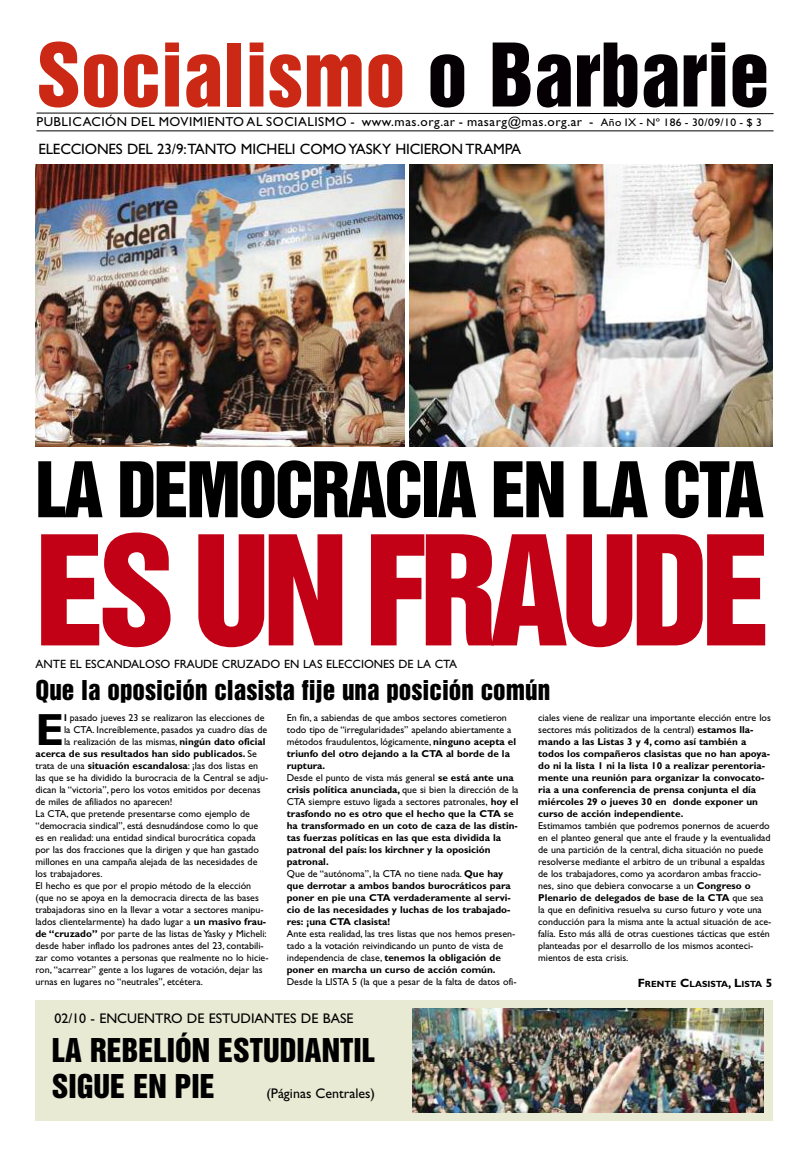
<style>
.page{position:relative;width:808px;height:1163px;background:#fff}
.page>*{position:absolute;margin:0;border:0;box-sizing:border-box;transform-origin:0 0}
.t1{font:139px "Helvetica Inserat";letter-spacing:-.05em;color:#c20016}
.t2{font:80px "Helvetica Inserat";color:#cb2815}
.t3{font:70px "Helvetica Inserat";letter-spacing:-.035em;color:#000}
.t4{font:700 45.2px "Gill Sans";color:#000}
.t5{font:30px/36px "Helvetica Inserat";color:#000}
.t6{font:25px "Helvetica Inserat";color:#000}
.t7{font:15px "Gill Sans";letter-spacing:-.01em;color:#000}
.t8{font:14px "Gill Sans";color:#000}
.t9{font:13px "Gill Sans";letter-spacing:.04em;color:#000}
.t10{font:12px "Gill Sans";color:#000}
.t11{font:11px "Gill Sans";letter-spacing:.04em;color:#000;scale:1.05 1}
.t12{font:10px/12px "Gill Sans";color:#000}
.t13{font:700 10px/12px "Gill Sans";color:#000}
.t14{font:700 9px "Gill Sans";color:#000}
.s1{color:#050004}
.s2{font-weight:700}
.s3{font-weight:400}
.s4{font-size:12px}
</style>
<div class="page">
<hr style="left:36px;top:131px;width:737px;height:1px;background:#000">
<svg style="left:36px;top:112px;width:738px;height:2px"></svg>
<img style="left:35px;top:164px;width:369px;height:282px">
<img style="left:409px;top:164px;width:363px;height:282px">
<div style="left:35px;top:999px;width:737px;height:121px;background:#e8ead4"></div>
<img style="left:412px;top:1008px;width:352px;height:103px">
<h2 class="t2" style="left:36px;top:43px;width:734px">Socialismo <span class="s1">o Barbarie</span></h2>
<h3 class="t9" style="left:36px;top:117px;width:559px">PUBLICACIÓN DEL MOVIMIENTOAL SOCIALISMO - www.mas.org.ar - masarg@mas.org.ar -</h3>
<p class="t11" style="left:601px;top:118px;width:155px">Año IX - Nº 186 - 30/09/10 - $ 3</p>
<h3 class="t7" style="left:38px;top:143px;width:484px">ELECCIONES DEL 23/9:TANTO MICHELI COMOYASKY HICIERON TRAMPA</h3>
<h3 class="t3" style="left:35px;top:461px;width:730px">LA DEMOCRACIA EN LA CTA</h3>
<h1 class="t1" style="left:35px;top:534px;width:737px">ES UN FRAUDE</h1>
<p class="t10" style="left:35px;top:659px;width:423px">ANTE EL ESCANDALOSO FRAUDE CRUZADO EN LAS ELECCIONES DE LA CTA</p>
<h3 class="t6" style="left:35px;top:679px;width:516px">Que la oposición clasista fije una posición común</h3>
<h3 class="t4" style="left:35px;top:712px;width:30px">E</h3>
<p class="t12" style="left:64px;top:712px;width:202px"><span class="s2">l</span> pasado jueves 23 se realizaron las elecciones de</p>
<p class="t12" style="left:64px;top:724px;width:205px">la CTA. Increíblemente, pasados ya cuadro días de</p>
<p class="t12" style="left:64px;top:736px;width:203px">la realización de las mismas, <span class="s2">ningún dato oficial</span></p>
<p class="t13" style="left:35px;top:748px;width:223px">acerca de sus resultados han sido publicados. <span class="s3">Se</span></p>
<p class="t12" style="left:35px;top:760px;width:224px">trata de una <span class="s2">situación escandalosa</span>: ¡las dos listas en</p>
<p class="t12" style="left:35px;top:772px;width:234px">las que se ha dividido la burocracia de la Central se adju-</p>
<p class="t12" style="left:35px;top:784px;width:227px">dican la “victoria”, pero los votos emitidos por decenas</p>
<p class="t12" style="left:35px;top:796px;width:139px">de miles de afiliados no aparecen!</p>
<p class="t12" style="left:35px;top:808px;width:216px">La CTA, que pretende presentarse como ejemplo de</p>
<p class="t12" style="left:35px;top:820px;width:224px">“democracia sindical”, está desnudándose como lo que</p>
<p class="t12" style="left:35px;top:832px;width:222px">es en realidad: una entidad sindical burocrática copada</p>
<p class="t12" style="left:35px;top:844px;width:225px">por las dos fracciones que la dirigen y que han gastado</p>
<p class="t12" style="left:35px;top:856px;width:224px">millones en una campaña alejada de las necesidades de</p>
<p class="t12" style="left:35px;top:868px;width:69px">los trabajadores.</p>
<p class="t12" style="left:35px;top:880px;width:217px">El hecho es que por el propio método de la elección</p>
<p class="t12" style="left:35px;top:892px;width:225px">(que no se apoya en la democracia directa de las bases</p>
<p class="t12" style="left:35px;top:904px;width:230px">trabajadoras sino en la llevar a votar a sectores manipu-</p>
<p class="t12" style="left:35px;top:916px;width:232px">lados clientelarmente) ha dado lugar a <span class="s2">un masivo frau-</span></p>
<p class="t12" style="left:35px;top:928px;width:233px"><span class="s2">de “cruzado”</span> por parte de las listas de Yasky y Micheli:</p>
<p class="t12" style="left:35px;top:940px;width:230px">desde haber inflado los padrones antes del 23, contabili-</p>
<p class="t12" style="left:35px;top:952px;width:235px">zar como votantes a personas que realmente no lo hicie-</p>
<p class="t12" style="left:35px;top:964px;width:229px">ron, “acarrear” gente a los lugares de votación, dejar las</p>
<p class="t12" style="left:35px;top:976px;width:169px">urnas en lugares no “neutrales”, etcétera.</p>
<p class="t13" style="left:287px;top:712px;width:233px"><span class="s3">En fin, a sabiendas de que ambos sectores cometieron todo tipo de “irregularidades” apelando abiertamente a métodos fraudulentos, lógicamente,</span> ninguno acepta el triunfo del otro dejando a la CTA al borde de la ruptura.<br><span class="s3">Desde el punto de vista más general</span> se está ante una crisis política anunciada, <span class="s3">que si bien la dirección de la CTA siempre estuvo ligada a sectores patronales,</span> hoy el trasfondo no es otro que el hecho que la CTA se ha transformado en un coto de caza de las distin&shy;tas fuerzas políticas en las que esta dividida la patronal del país: los kirchner y la oposición patronal.<br><span class="s3">Que de “autónoma”, la CTA no tiene nada.</span> Que hay que derrotar a ambos bandos burocráticos para poner en pie una CTA verdaderamente al servi&shy;cio de las necesidades y luchas de los trabajado&shy;res: ¡una CTA clasista!</p>
<p class="t12" style="left:287px;top:928px;width:230px">Ante esta realidad, las tres listas que nos hemos presen&shy;tado a la votación reivindicando un punto de vista de independencia de clase, <span class="s2">tenemos la obligación de poner en marcha un curso de acción común.</span></p>
<p class="t12" style="left:287px;top:976px;width:231px">Desde la LISTA 5 (la que a pesar de la falta de datos ofi-</p>
<h3 class="t8" style="left:54px;top:1012px;width:301px">02/10 - ENCUENTRO DE ESTUDIANTES DE BASE</h3>
<h3 class="t5" style="left:52px;top:1032px;width:325px">LA REBELIÓN ESTUDIANTIL<br>SIGUE EN PIE</h3>
<h3 class="t8" style="left:266px;top:1087px;width:110px">(Páginas Centrales)</h3>
<p class="t13" style="left:538px;top:712px;width:234px"><span class="s3">ciales viene de realizar una importante elección entre los sectores más politizados de la central)</span> estamos lla&shy;mando a las Listas 3 y 4, como así también a todos los compañeros clasistas que no han apoya&shy;do ni la lista 1 ni la lista 10 a realizar perentoria&shy;mente una reunión para organizar la convocato&shy;ria a una conferencia de prensa conjunta el día miércoles 29 o jueves 30 en donde exponer un curso de acción independiente.</p>
<p class="t12" style="left:538px;top:820px;width:235px">Estimamos también que podremos ponernos de acuerdo en el planteo general que ante el fraude y la eventualidad de una partición de la central, dicha situación no puede resolverse mediante el arbitro de un tribunal a espaldas de los trabajadores, como ya acordaron ambas fraccio&shy;nes, sino que debiera convocarse a un <span class="s2">Congreso o Plenario de delegados de base de la CTA</span> que sea la que en definitiva resuelva su curso futuro y vote una conducción para la misma ante la actual situación de ace&shy;falía. Esto más allá de otras cuestiones tácticas que estén planteadas por el desarrollo de los mismos aconteci&shy;mientos de esta crisis.</p>
<p class="t14" style="left:638px;top:980px;width:136px"><span class="s4">F</span>RENTE <span class="s4">C</span>LASISTA<span class="s4">, L</span>ISTA <span class="s4">5</span></p>
</div>
